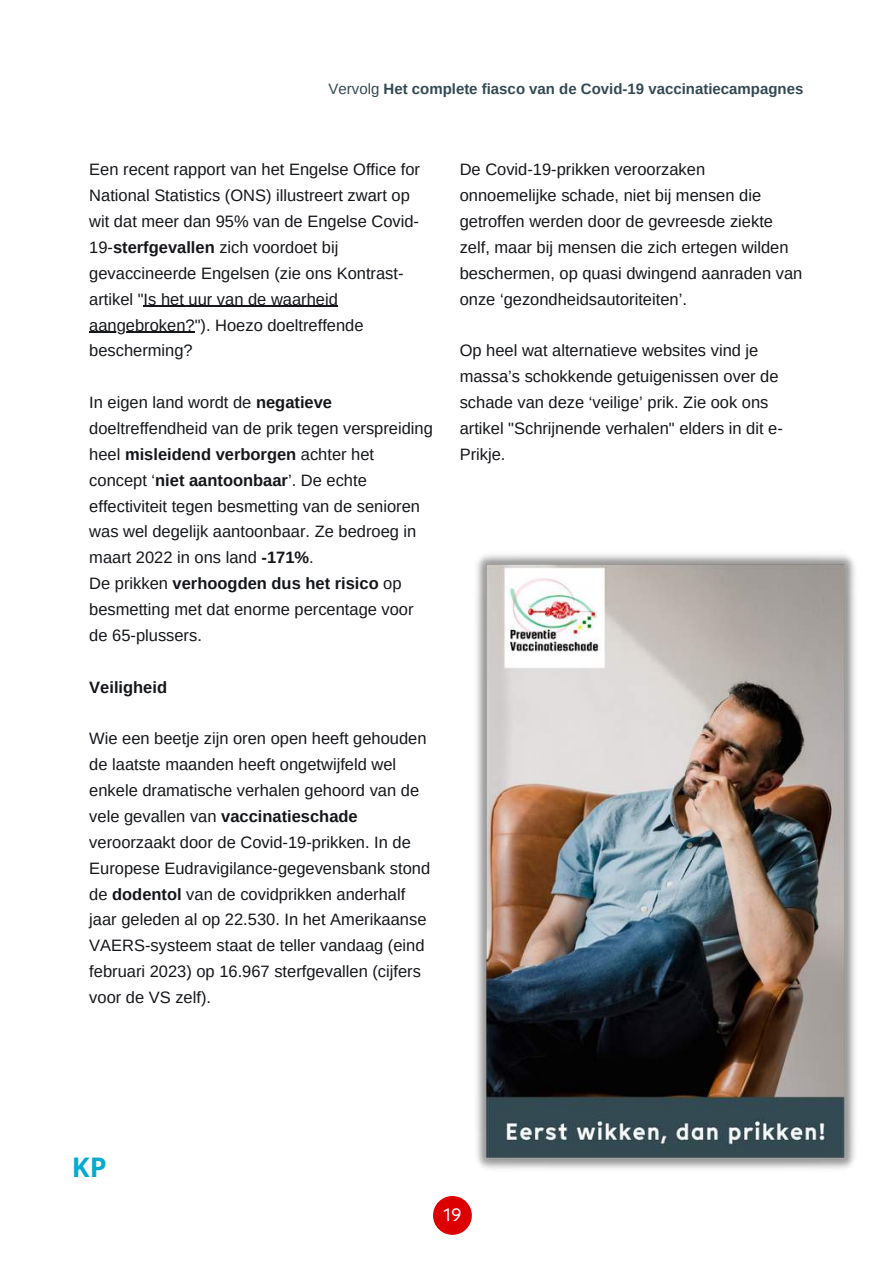
<style>
.page{position:relative;width:893px;height:1264px;background:#fff}
.page>*{position:absolute;margin:0;border:0;box-sizing:border-box;transform-origin:0 0}
.t1{font:700 27px "Open Sans";color:#06aace}
.t2{font:18px "Munken Sans";color:#fff}
.t3{font:16.5px/25.8px "Arimo";color:#14161a}
.t4{font:700 16.5px "Arimo";color:#14161a}
.t5{font:700 15px "Arimo";color:#334a52}
.s1{font-weight:400}
.s2{font-weight:700}
</style>
<div class="page">
<div style="left:433px;top:1195px;width:39px;height:39px;background:#dd0002;border-radius:50%"></div>
<img style="left:476px;top:554px;width:379px;height:615px">
<hr style="left:144px;top:306px;width:194px;height:1px;background:#14161a">
<hr style="left:89px;top:332px;width:106px;height:1px;background:#14161a">
<p class="t5" style="left:328px;top:80px;width:476px"><span class="s1">Vervolg</span> Het complete fiasco van de Covid-19 vaccinatiecampagnes</p>
<p class="t3" style="left:89px;top:157px;width:332px">Een recent rapport van het Engelse Office for National Statistics (ONS) illustreert zwart op wit dat meer dan 95% van de Engelse Covid-19-<span class="s2">sterfgevallen</span> zich voordoet bij gevaccineerde Engelsen (zie ons Kontrast&shy;artikel "Is het uur van de waarheid aangebroken?"). Hoezo doeltreffende bescherming?</p>
<p class="t3" style="left:89px;top:389px;width:345px">In eigen land wordt de <span class="s2">negatieve </span>doeltreffendheid van de prik tegen verspreiding heel <span class="s2">misleidend verborgen</span> achter het concept ‘<span class="s2">niet aantoonbaar</span>’. De echte effectiviteit tegen besmetting van de senioren was wel degelijk aantoonbaar. Ze bedroeg in maart 2022 in ons land <span class="s2">-171%</span>.<br>De prikken <span class="s2">verhoogden dus het risico</span> op besmetting met dat enorme percentage voor de 65-plussers.</p>
<p class="t4" style="left:89px;top:677px;width:79px">Veiligheid</p>
<p class="t3" style="left:89px;top:725px;width:342px">Wie een beetje zijn oren open heeft gehouden de laatste maanden heeft ongetwijfeld wel enkele dramatische verhalen gehoord van de vele gevallen van <span class="s2">vaccinatieschade </span>veroorzaakt door de Covid-19-prikken. In de Europese Eudravigilance-gegevensbank stond de <span class="s2">dodentol</span> van de covidprikken anderhalf jaar geleden al op 22.530. In het Amerikaanse VAERS-systeem staat de teller vandaag (eind februari 2023) op 16.967 sterfgevallen (cijfers voor de VS zelf).</p>
<p class="t3" style="left:459px;top:157px;width:344px">De Covid-19-prikken veroorzaken onnoemelijke schade, niet bij mensen die getroffen werden door de gevreesde ziekte zelf, maar bij mensen die zich ertegen wilden beschermen, op quasi dwingend aanraden van onze ‘gezondheidsautoriteiten’.</p>
<p class="t3" style="left:459px;top:338px;width:325px">Op heel wat alternatieve websites vind je massa’s schokkende getuigenissen over de schade van deze ‘veilige’ prik. Zie ook ons artikel "Schrijnende verhalen" elders in dit e-Prikje.</p>
<h1 class="t1" style="left:72px;top:1147px;width:36px">KP</h1>
<p class="t2" style="left:443px;top:1203px;width:20px">19</p>
</div>
